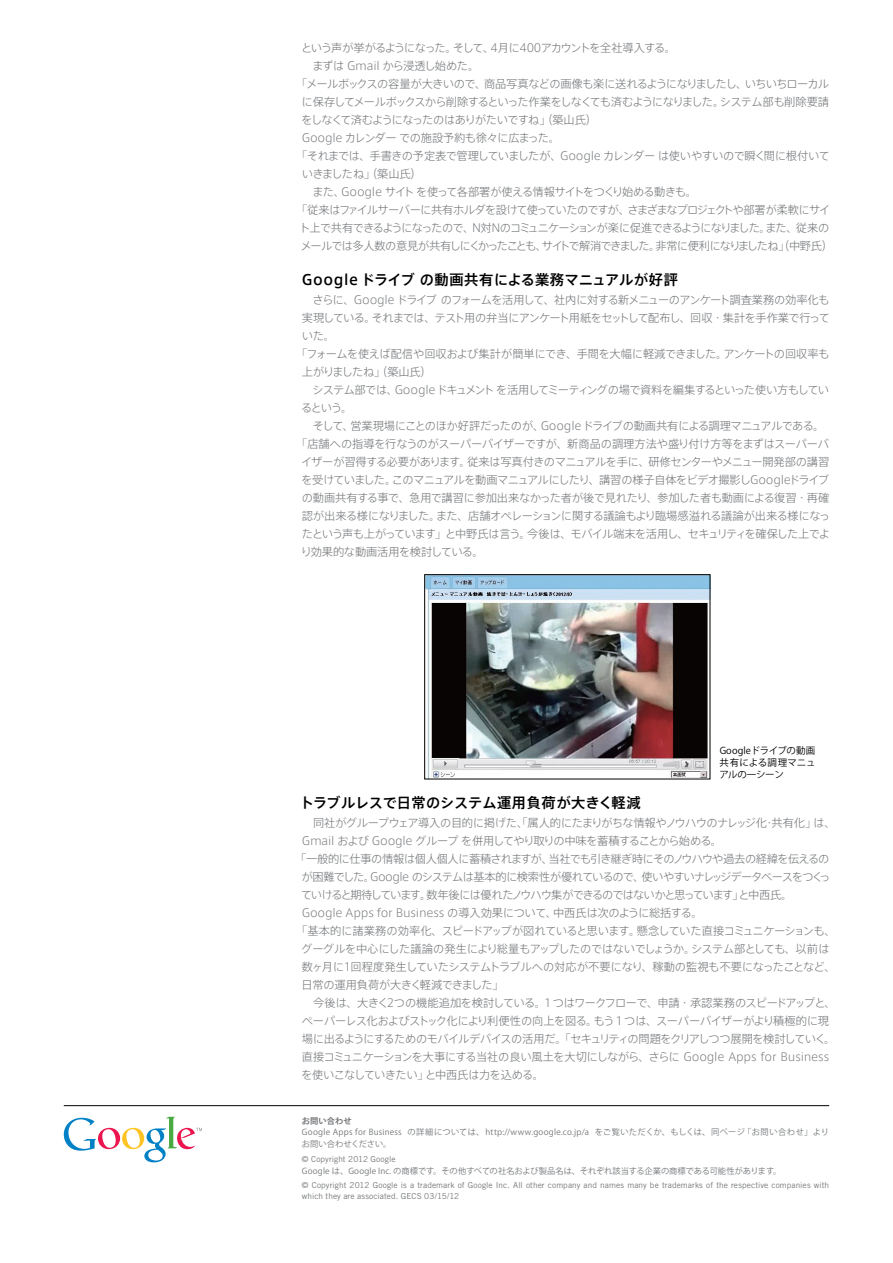
<style>
.page{position:relative;width:893px;height:1263px;background:#fff}
.page>*{position:absolute;margin:0;border:0;box-sizing:border-box;transform-origin:0 0}
.小タイトルaxis{font:500 14.25px "Axis Std";letter-spacing:.02em;color:#000}
.小タイトルaxis-2{font:500 14.25px "Axis Std";color:#000}
.本文{font:300 11.25px/18px "Axis Std";letter-spacing:-.05em;color:#76787b}
.本文-2{font:300 11.25px/18px "Axis Std";letter-spacing:-.08em;color:#76787b}
.本文-3{font:300 11.25px/18px "Axis Std";letter-spacing:-.03em;color:#76787b}
.本文-4{font:300 11.25px/18px "Axis Std";letter-spacing:-.075em;color:#76787b}
.本文-5{font:300 11.25px "Axis Std";letter-spacing:-.015em;color:#76787b}
.本文-6{font:300 11.25px "Axis Std";letter-spacing:-.07em;color:#76787b}
.本文-7{font:300 11.25px "Axis Std";letter-spacing:-.02em;color:#76787b}
.t1{font:9.45px/12px "Koz Go Pro";letter-spacing:-.005em;color:#000;text-align:justify}
.t2{font:8.25px/11.2px "Trade Gothic LT Std";letter-spacing:.01em;color:#76787b}
.t3{font:8.25px/11.2px "Koz Go Pro";letter-spacing:.015em;color:#76787b}
.t4{font:700 8.25px "Koz Go Pro";letter-spacing:.005em;color:#76787b}
</style>
<div class="page">
<svg style="left:64px;top:1117px;width:138px;height:45px"></svg>
<hr style="left:64px;top:1105px;width:765px;height:1px;background:#000">
<img style="left:426px;top:576px;width:282px;height:201px">
<div style="left:424px;top:574px;width:286px;height:205px;border:1px solid #000"></div>
<p class="本文-6" style="left:301px;top:39px;width:376px">という声が挙がるようになった。そして、4月に400アカウントを全社導入する。</p>
<p class="本文-3" style="left:302px;top:56px;width:179px">　まずは Gmail から浸透し始めた。</p>
<p class="本文" style="left:301px;top:74px;width:529px;text-align:justify;text-indent:-5px">「メールボックスの容量が大きいので、商品写真などの画像も楽に送れるようになりましたし、いちいちローカルに保存してメールボックスから削除するといった作業をしなくても済むようになりました。システム部も削除要請をしなくて済むようになったのはありがたいですね」（築山氏）</p>
<p class="本文-7" style="left:302px;top:129px;width:260px">Google カレンダー での施設予約も徐々に広まった。</p>
<p class="本文" style="left:302px;top:146px;width:530px;text-indent:-5px">「それまでは、手書きの予定表で管理していましたが、Google カレンダー は使いやすいので瞬く間に根付いていきましたね」（築山氏）</p>
<p class="本文" style="left:302px;top:182px;width:397px">　また、Google サイト を使って各部署が使える情報サイトをつくり始める動きも。</p>
<p class="本文-2" style="left:296px;top:200px;width:538px">「従来はファイルサーバーに共有ホルダを設けて使っていたのですが、さまざまなプロジェクトや部署が柔軟にサイト上で共有できるようになったので、N対Nのコミュニケーションが楽に促進できるようになりました。また、従来のメールでは多人数の意見が共有しにくかったことも、サイトで解消できました。非常に便利になりましたね」（中野氏）</p>
<p class="小タイトルaxis" style="left:302px;top:269px;width:377px">Google ドライブ の動画共有による業務マニュアルが好評</p>
<p class="本文" style="left:302px;top:290px;width:530px;text-align:justify">　さらに、Google ドライブ のフォームを活用して、社内に対する新メニューのアンケート調査業務の効率化も実現している。それまでは、テスト用の弁当にアンケート用紙をセットして配布し、回収・集計を手作業で行っていた。</p>
<p class="本文-3" style="left:302px;top:344px;width:529px;text-indent:-6px">「フォームを使えば配信や回収および集計が簡単にでき、手間を大幅に軽減できました。アンケートの回収率も上がりましたね」（築山氏）</p>
<p class="本文-4" style="left:301px;top:380px;width:529px">　システム部では、Google ドキュメント を活用してミーティングの場で資料を編集するといった使い方もしているという。</p>
<p class="本文" style="left:302px;top:416px;width:524px">　そして、営業現場にことのほか好評だったのが、Google ドライブの動画共有による調理マニュアルである。</p>
<p class="本文" style="left:301px;top:434px;width:531px;text-indent:-5px">「店舗への指導を行なうのがスーパーバイザーですが、新商品の調理方法や盛り付け方等をまずはスーパーバイザーが習得する必要があります。従来は写真付きのマニュアルを手に、研修センターやメニュー開発部の講習を受けていました。このマニュアルを動画マニュアルにしたり、講習の様子自体をビデオ撮影しGoogleドライブの動画共有する事で、急用で講習に参加出来なかった者が後で見れたり、参加した者も動画による復習・再確認が出来る様になりました。また、店舗オペレーションに関する議論もより臨場感溢れる議論が出来る様になったという声も上がっています」と中野氏は言う。今後は、モバイル端末を活用し、セキュリティを確保した上でより効果的な動画活用を検討している。</p>
<p class="t1" style="left:720px;top:744px;width:98px">Google ドライブの動画共有による調理マニュアルの一シーン</p>
<p class="小タイトルaxis-2" style="left:300px;top:791px;width:342px">トラブルレスで日常のシステム運用負荷が大きく軽減</p>
<p class="本文" style="left:302px;top:813px;width:535px">　同社がグループウェア導入の目的に掲げた、「属人的にたまりがちな情報やノウハウのナレッジ化・共有化」は、<br>Gmail および Google グループ を併用してやり取りの中味を蓄積することから始める。</p>
<p class="本文" style="left:301px;top:849px;width:531px;text-align:justify;text-indent:-6px">「一般的に仕事の情報は個人個人に蓄積されますが、当社でも引き継ぎ時にそのノウハウや過去の経緯を伝えるのが困難でした。Google のシステムは基本的に検索性が優れているので、使いやすいナレッジデータベースをつくっていけると期待しています。数年後には優れたノウハウ集ができるのではないかと思っています」と中西氏。</p>
<p class="本文-5" style="left:302px;top:905px;width:402px">Google Apps for Business の導入効果について、中西氏は次のように総括する。</p>
<p class="本文" style="left:301px;top:921px;width:536px;text-indent:-5px">「基本的に諸業務の効率化、スピードアップが図れていると思います。懸念していた直接コミュニケーションも、グーグルを中心にした議論の発生により総量もアップしたのではないでしょうか。システム部としても、以前は数ヶ月に1回程度発生していたシステムトラブルへの対応が不要になり、稼動の監視も不要になったことなど、日常の運用負荷が大きく軽減できました」</p>
<p class="本文" style="left:301px;top:993px;width:536px">　今後は、大きく2つの機能追加を検討している。１つはワークフローで、申請・承認業務のスピードアップと、ペーパーレス化およびストック化により利便性の向上を図る。もう１つは、スーパーバイザーがより積極的に現場に出るようにするためのモバイルデバイスの活用だ。「セキュリティの問題をクリアしつつ展開を検討していく。直接コミュニケーションを大事にする当社の良い風土を大切にしながら、さらに Google Apps for Businessを使いこなしていきたい」と中西氏は力を込める。</p>
<p class="t4" style="left:302px;top:1116px;width:51px">お問い合わせ</p>
<p class="t3" style="left:302px;top:1127px;width:529px">Google Apps for Business の詳細については、 http://www.google.co.jp/a をご覧いただくか、もしくは、同ページ「お問い合わせ」よりお問い合わせください。</p>
<p class="t2" style="left:302px;top:1154px;width:95px">© Copyright 2012 Google</p>
<p class="t3" style="left:302px;top:1166px;width:481px">Google は、Google Inc. の商標です。その他すべての社名および製品名は、それぞれ該当する企業の商標である可能性があります。</p>
<p class="t2" style="left:302px;top:1179px;width:529px">© Copyright 2012 Google is a trademark of Google Inc. All other company and names many be trademarks of the respective companies with which they are associated. GECS 03/15/12</p>
</div>
